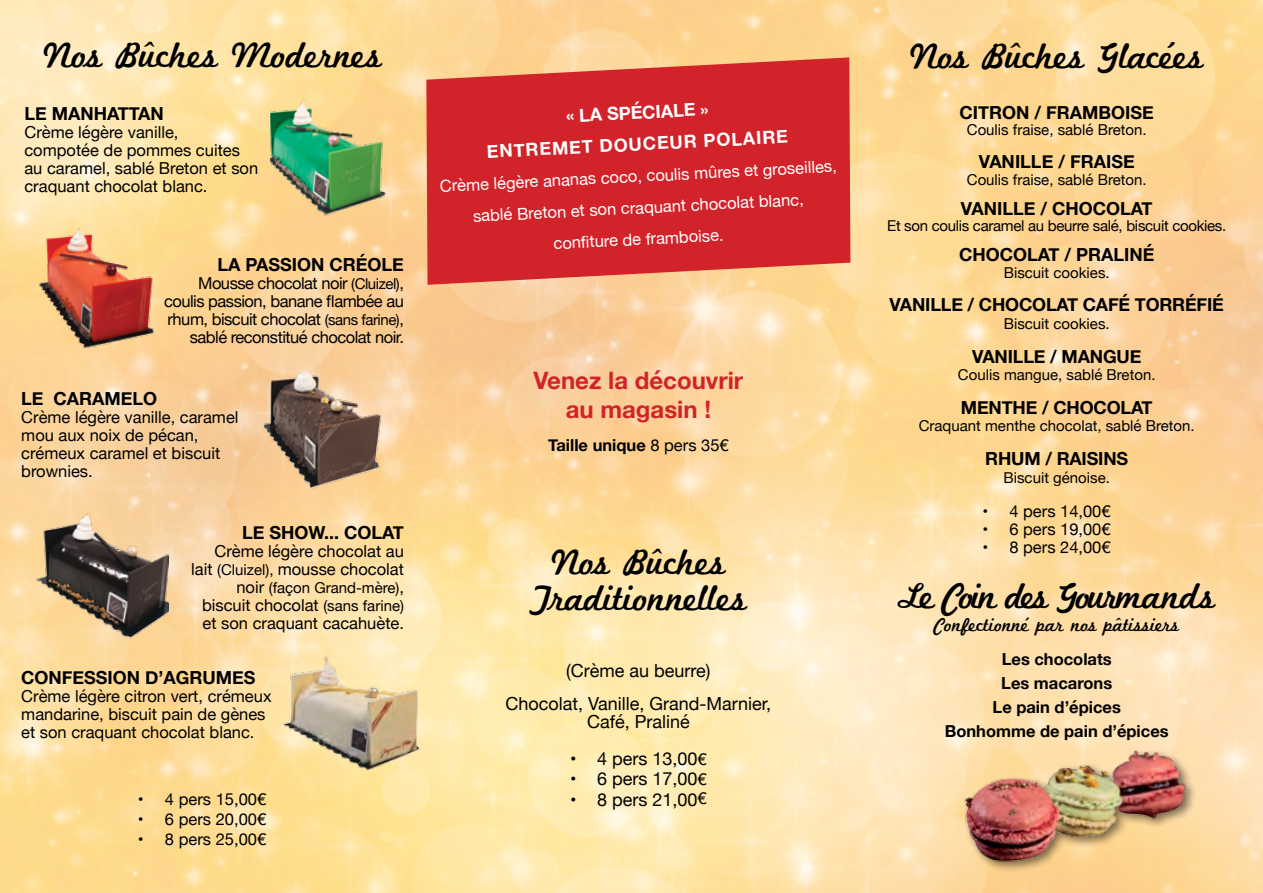
<style>
.page{position:relative;width:1263px;height:893px;background:#fff}
.page>*{position:absolute;margin:0;border:0;box-sizing:border-box;transform-origin:0 0}
.t1{font:37.5px/36px "Marketing Script";letter-spacing:-.01em;color:#000;text-align:center}
.t2{font:37.5px "Marketing Script";letter-spacing:-.08em;color:#000}
.t3{font:700 24px/28.8px "Helvetica Neue";color:#d2232a;text-align:center}
.t4{font:19.5px "Marketing Script";color:#000}
.t5{font:700 18px "Helvetica Neue";color:#000}
.t6{font:18px/33px "Helvetica Neue";color:#000;text-align:center}
.t7{font:700 18px "Helvetica Neue";color:#fff}
.t8{font:16.5px/18px "Helvetica Neue";color:#000}
.t9{font:16.5px/18px "Helvetica Neue";letter-spacing:-.03em;color:#000;text-align:right}
.t10{font:16.5px/31.5px "Helvetica Neue";color:#fff;text-align:center}
.t11{font:700 16.5px/24px "Helvetica Neue";color:#000;text-align:center}
.t12{font:15px "Helvetica Neue";color:#000}
.t13{font:15px "Helvetica Neue";letter-spacing:-.02em;color:#000}
.s1{font-size:15px}
.s2{font-weight:400}
.s3{font-size:16.5px}
</style>
<div class="page">
<img style="left:0;top:0;width:1263px;height:893px">
<img style="left:239px;top:635px;width:224px;height:152px">
<img style="left:13px;top:506px;width:155px;height:140px">
<img style="left:270px;top:89px;width:141px;height:128px">
<img style="left:12px;top:212px;width:149px;height:146px">
<img style="left:250px;top:372px;width:141px;height:122px">
<img style="left:933px;top:743px;width:263px;height:131px">
<svg style="left:426px;top:57px;width:424px;height:228px;background:#d63535"></svg>
<svg style="left:701px;top:107px;width:7px;height:7px"></svg>
<h1 class="t1" style="left:43px;top:40px;width:340px">Nos Bûches Modernes</h1>
<h1 class="t1" style="left:910px;top:41px;width:296px">Nos Bûches Glacées</h1>
<p class="t5" style="left:959px;top:98px;width:26px">CITRON</p>
<p class="t5" style="left:1034px;top:98px;width:36px">/ FRAMBOISE</p>
<p class="t12" style="left:967px;top:119px;width:181px">Coulis fraise, sablé Breton.</p>
<p class="t5" style="left:979px;top:147px;width:23px">VANILLE</p>
<p class="t5" style="left:1058px;top:147px;width:24px">/ FRAISE</p>
<p class="t12" style="left:967px;top:168px;width:181px">Coulis fraise, sablé Breton.</p>
<p class="t5" style="left:961px;top:194px;width:193px">VANILLE / CHOCOLAT</p>
<p class="t13" style="left:887px;top:215px;width:341px">Et son coulis caramel au beurre salé, biscuit cookies.</p>
<p class="t5" style="left:959px;top:240px;width:27px">CHOCOLAT</p>
<p class="t5" style="left:1064px;top:240px;width:24px">/ PRALINÉ</p>
<p class="t12" style="left:1004px;top:261px;width:107px">Biscuit cookies.</p>
<p class="t5" style="left:889px;top:290px;width:22px">VANILLE</p>
<p class="t5" style="left:968px;top:290px;width:38px">/ CHOCOLAT</p>
<p class="t5" style="left:1083px;top:290px;width:13px">CAFÉ</p>
<p class="t5" style="left:1135px;top:290px;width:13px">TORRÉFIÉ</p>
<p class="t12" style="left:1004px;top:312px;width:107px">Biscuit cookies.</p>
<p class="t5" style="left:972px;top:342px;width:22px">VANILLE</p>
<p class="t5" style="left:1050px;top:342px;width:26px">/ MANGUE</p>
<p class="t12" style="left:958px;top:363px;width:199px">Coulis mangue, sablé Breton.</p>
<p class="t5" style="left:961px;top:393px;width:29px">MENTHE</p>
<p class="t5" style="left:1042px;top:393px;width:25px">/ CHOCOLAT</p>
<p class="t12" style="left:919px;top:414px;width:277px">Craquant menthe chocolat, sablé Breton.</p>
<p class="t5" style="left:985px;top:444px;width:28px">RHUM</p>
<p class="t5" style="left:1045px;top:444px;width:23px">/ RAISINS</p>
<p class="t12" style="left:1003px;top:467px;width:108px">Biscuit génoise.</p>
<p class="t8" style="left:982px;top:503px;width:130px">• 4 pers 14,00€</p>
<p class="t8" style="left:982px;top:521px;width:130px">• 6 pers 19,00€</p>
<p class="t8" style="left:982px;top:539px;width:130px">• 8 pers 24,00€</p>
<h1 class="t2" style="left:898px;top:573px;width:318px">Le Coin des Gourmands</h1>
<p class="t4" style="left:934px;top:613px;width:247px">Confectionné par nos pâtissiers</p>
<p class="t11" style="left:945px;top:647px;width:225px">LES CHOCOLATS<br>LES MACARONS<br>LE PAIN D’ÉPICES<br>BONHOMME DE PAIN D’ÉPICES</p>
<p class="t7" style="left:565px;top:102px;width:54px;rotate:-3deg">« LA SPÉCIALE</p>
<p class="t7" style="left:486px;top:138px;width:30px;rotate:-3deg">ENTREMET</p>
<p class="t7" style="left:599px;top:132px;width:27px;rotate:-3deg">DOUCEUR</p>
<p class="t7" style="left:703px;top:126px;width:12px;rotate:-3deg">POLAIRE</p>
<p class="t10" style="left:439px;top:172px;width:399px;rotate:-3deg">Crème légère ananas coco, coulis mûres et groseilles, sablé Breton et son craquant chocolat blanc,<br>confi ture de framboise.</p>
<p class="t5" style="left:24px;top:99px;width:57px">LE MANHATTAN</p>
<p class="t8" style="left:24px;top:124px;width:235px">Crème légère vanille,<br>compotée de pommes cuites au caramel, sablé Breton et son craquant chocolat blanc.</p>
<p class="t5" style="left:218px;top:250px;width:40px">LA PASSION</p>
<p class="t5" style="left:330px;top:250px;width:14px">CRÉOLE</p>
<p class="t9" style="left:164px;top:275px;width:241px">Mousse chocolat noir <span class="s1">(Cluizel)</span>, coulis passion, banane flambée au rhum, biscuit chocolat <span class="s1">(sans farine)</span>, sablé reconstitué chocolat noir.</p>
<h2 class="t3" style="left:533px;top:367px;width:211px">VENEZ LA DÉCOUVRIR<br>AU MAGASIN !</h2>
<p class="t11" style="left:548px;top:433px;width:182px">TAILLE UNIQUE <span class="s2">8 pers 35€</span></p>
<p class="t5" style="left:21px;top:385px;width:138px">LE CARAMELO</p>
<p class="t8" style="left:21px;top:409px;width:219px">Crème légère vanille, caramel mou aux noix de pécan, crémeux caramel et biscuit brownies.</p>
<p class="t5" style="left:242px;top:518px;width:128px">LE SHOW... COLAT</p>
<p class="t8" style="left:191px;top:543px;width:214px;text-align:right">Crème légère chocolat au lait <span class="s1">(Cluizel),</span> mousse chocolat</p>
<p class="t12" style="left:236px;top:576px;width:169px"><span class="s3">noir</span> (façon Grand-mère)<span class="s3">,</span></p>
<p class="t8" style="left:202px;top:597px;width:203px">biscuit chocolat <span class="s1">(sans farine) </span>et son craquant cacahuète.</p>
<h1 class="t1" style="left:530px;top:546px;width:219px">Nos Bûches<br>Traditionnelles</h1>
<p class="t6" style="left:506px;top:655px;width:267px">(Crème au beurre)<br>Chocolat, Vanille, Grand-Marnier,</p>
<p class="t6" style="left:587px;top:706px;width:104px">Café, Praliné</p>
<p class="t6" style="left:570px;top:743px;width:138px">• 4 pers 13,00<span class="s3">€</span></p>
<p class="t6" style="left:570px;top:763px;width:138px">• 6 pers 17,00<span class="s3">€</span></p>
<p class="t6" style="left:570px;top:784px;width:138px">• 8 pers 21,00<span class="s3">€</span></p>
<p class="t5" style="left:21px;top:663px;width:26px">CONFESSION</p>
<p class="t5" style="left:145px;top:663px;width:33px">D’AGRUMES</p>
<p class="t8" style="left:21px;top:688px;width:252px">Crème légère citron vert, crémeux mandarine, biscuit pain de gènes et son craquant chocolat blanc.</p>
<p class="t8" style="left:138px;top:791px;width:130px">• 4 pers 15,00€</p>
<p class="t8" style="left:138px;top:811px;width:130px">• 6 pers 20,00€</p>
<p class="t8" style="left:138px;top:831px;width:130px">• 8 pers 25,00€</p>
</div>
